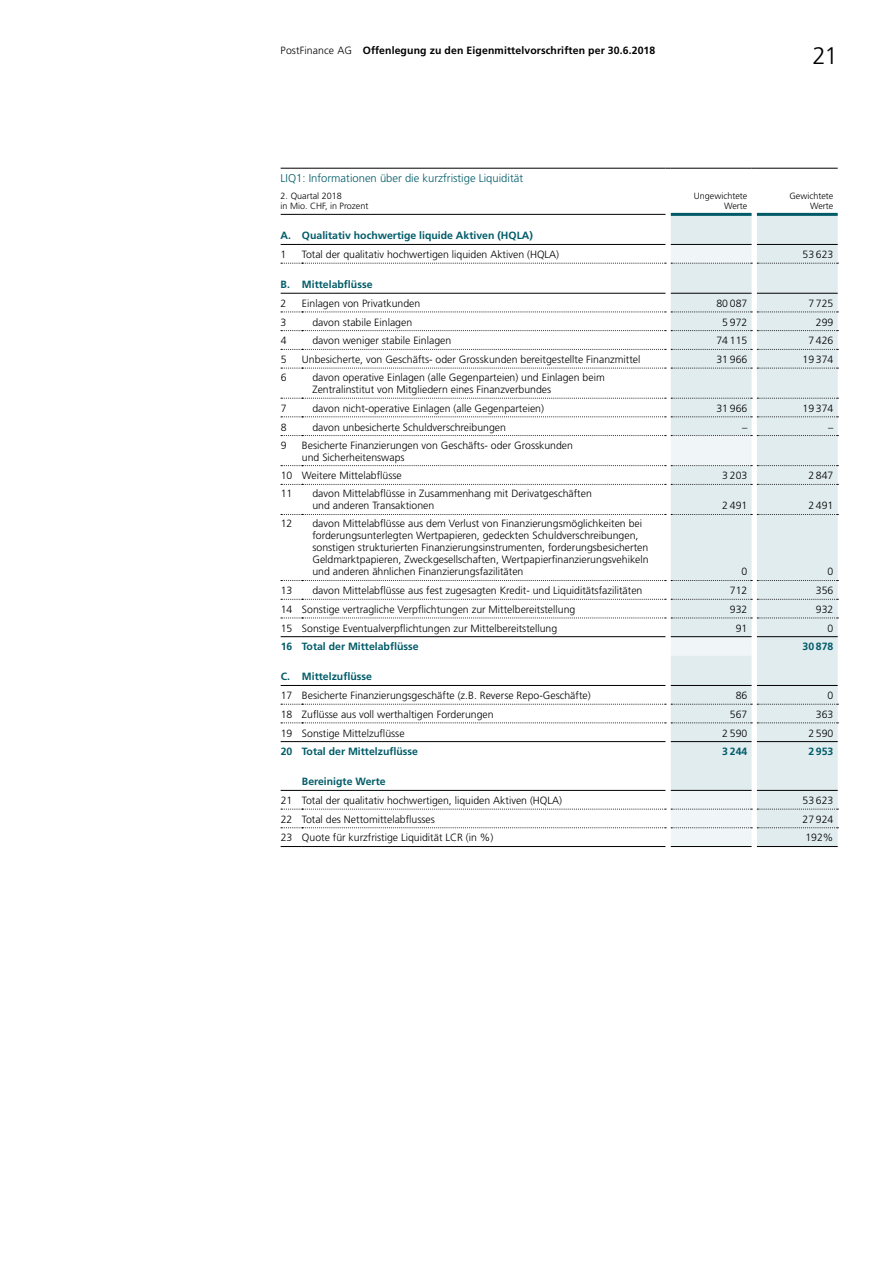
<style>
.page{position:relative;width:893px;height:1263px;background:#fff}
.page>*{position:absolute;margin:0;border:0;box-sizing:border-box;transform-origin:0 0}
.t1{font:300 24px "Frutiger LT Std";color:#000}
.t2{font:300 11.25px "Frutiger LT Std";color:#005b68}
.t3{font:300 10.5px/12px "Frutiger LT Std";color:#000}
.t4{font:700 10.5px "Frutiger LT Std";color:#005b68}
.t5{font:700 10.5px "Frutiger LT Std";letter-spacing:.01em;color:#000}
.t6{font:300 9px/10.5px "Frutiger LT Std";color:#000;text-align:right}
.s1{font-weight:300}
</style>
<div class="page">
<svg style="left:281px;top:212px;width:557px;height:617px"></svg>
<svg style="left:671px;top:214px;width:167px;height:632px;background:#e1ecee"></svg>
<svg style="left:671px;top:245px;width:81px;height:601px;fill:#e1ecef"></svg>
<svg style="left:281px;top:168px;width:21px;height:1px"></svg>
<hr style="left:302px;top:168px;width:363px;height:1px;background:#000">
<hr style="left:671px;top:168px;width:81px;height:1px;background:#000">
<hr style="left:757px;top:168px;width:81px;height:1px;background:#000">
<svg style="left:281px;top:214px;width:21px;height:1px"></svg>
<hr style="left:302px;top:214px;width:363px;height:1px;background:#000">
<svg style="left:281px;top:244px;width:21px;height:1px"></svg>
<hr style="left:302px;top:244px;width:363px;height:1px;background:#000">
<hr style="left:671px;top:244px;width:81px;height:1px;background:#000">
<hr style="left:757px;top:244px;width:81px;height:1px;background:#000">
<svg style="left:281px;top:293px;width:21px;height:1px"></svg>
<hr style="left:302px;top:293px;width:363px;height:1px;background:#000">
<hr style="left:671px;top:293px;width:81px;height:1px;background:#000">
<hr style="left:757px;top:293px;width:81px;height:1px;background:#000">
<svg style="left:281px;top:636px;width:21px;height:1px"></svg>
<hr style="left:302px;top:636px;width:363px;height:1px;background:#000">
<hr style="left:671px;top:636px;width:81px;height:1px;background:#000">
<hr style="left:757px;top:636px;width:81px;height:1px;background:#000">
<svg style="left:281px;top:685px;width:21px;height:1px"></svg>
<hr style="left:302px;top:685px;width:363px;height:1px;background:#000">
<hr style="left:671px;top:685px;width:81px;height:1px;background:#000">
<hr style="left:757px;top:685px;width:81px;height:1px;background:#000">
<svg style="left:281px;top:741px;width:21px;height:1px"></svg>
<hr style="left:302px;top:741px;width:363px;height:1px;background:#000">
<hr style="left:671px;top:741px;width:81px;height:1px;background:#000">
<hr style="left:757px;top:741px;width:81px;height:1px;background:#000">
<svg style="left:281px;top:790px;width:21px;height:1px"></svg>
<hr style="left:302px;top:790px;width:363px;height:1px;background:#000">
<hr style="left:671px;top:790px;width:81px;height:1px;background:#000">
<hr style="left:757px;top:790px;width:81px;height:1px;background:#000">
<svg style="left:281px;top:846px;width:21px;height:1px"></svg>
<hr style="left:302px;top:846px;width:363px;height:1px;background:#000">
<hr style="left:671px;top:846px;width:81px;height:1px;background:#000">
<hr style="left:757px;top:846px;width:81px;height:1px;background:#000">
<hr style="left:671px;top:213px;width:81px;height:3px;background:#005b68">
<hr style="left:757px;top:213px;width:81px;height:3px;background:#005b68">
<svg style="left:281px;top:263px;width:557px;height:1px"></svg>
<svg style="left:281px;top:312px;width:557px;height:1px"></svg>
<svg style="left:281px;top:330px;width:557px;height:1px"></svg>
<svg style="left:281px;top:349px;width:557px;height:1px"></svg>
<svg style="left:281px;top:368px;width:557px;height:1px"></svg>
<svg style="left:281px;top:398px;width:557px;height:1px"></svg>
<svg style="left:281px;top:417px;width:557px;height:1px"></svg>
<svg style="left:281px;top:435px;width:557px;height:1px"></svg>
<svg style="left:281px;top:465px;width:557px;height:1px"></svg>
<svg style="left:281px;top:484px;width:557px;height:1px"></svg>
<svg style="left:281px;top:514px;width:557px;height:1px"></svg>
<svg style="left:281px;top:580px;width:557px;height:1px"></svg>
<svg style="left:281px;top:599px;width:557px;height:1px"></svg>
<svg style="left:281px;top:618px;width:557px;height:1px"></svg>
<svg style="left:281px;top:704px;width:557px;height:1px"></svg>
<svg style="left:281px;top:723px;width:557px;height:1px"></svg>
<svg style="left:281px;top:809px;width:557px;height:1px"></svg>
<svg style="left:281px;top:827px;width:557px;height:1px"></svg>
<p class="t5" style="left:281px;top:44px;width:376px"><span class="s1">PostFinance AG</span> Offenlegung zu den Eigenmittelvorschriften per 30.6.2018</p>
<p class="t2" style="left:281px;top:172px;width:244px">LIQ1: Informationen über die kurzfristige Liquidität</p>
<h1 class="t1" style="left:812px;top:42px;width:27px">21</h1>
<p class="t6" style="left:281px;top:191px;width:89px;text-align:left">2. Quartal 2018<br>in Mio. CHF, in Prozent</p>
<p class="t4" style="left:281px;top:229px;width:254px">A. Qualitativ hochwertige liquide Aktiven (HQLA)</p>
<p class="t3" style="left:281px;top:249px;width:7px">1</p>
<p class="t3" style="left:302px;top:249px;width:259px">Total der qualitativ hochwertigen liquiden Aktiven (HQLA)</p>
<p class="t3" style="left:802px;top:249px;width:32px">53 623</p>
<p class="t4" style="left:281px;top:278px;width:93px">B. Mittelabflüsse</p>
<p class="t3" style="left:281px;top:297px;width:7px">2</p>
<p class="t3" style="left:302px;top:297px;width:120px">Einlagen von Privatkunden</p>
<p class="t3" style="left:716px;top:297px;width:32px">80 087</p>
<p class="t3" style="left:808px;top:297px;width:27px">7 725</p>
<p class="t3" style="left:281px;top:316px;width:7px">3</p>
<p class="t3" style="left:302px;top:316px;width:112px">-davon stabile Einlagen</p>
<p class="t3" style="left:722px;top:316px;width:27px">5 972</p>
<p class="t3" style="left:816px;top:316px;width:19px">299</p>
<p class="t3" style="left:281px;top:335px;width:7px">4</p>
<p class="t3" style="left:302px;top:335px;width:151px">-davon weniger stabile Einlagen</p>
<p class="t3" style="left:716px;top:335px;width:32px">74 115</p>
<p class="t3" style="left:808px;top:335px;width:27px">7 426</p>
<p class="t3" style="left:281px;top:353px;width:7px">5</p>
<p class="t3" style="left:302px;top:353px;width:340px">Unbesicherte, von Geschäfts- oder Grosskunden bereitgestellte Finanzmittel</p>
<p class="t3" style="left:716px;top:353px;width:32px">31 966</p>
<p class="t3" style="left:802px;top:353px;width:32px">19 374</p>
<p class="t3" style="left:281px;top:372px;width:7px">6</p>
<p class="t3" style="left:312px;top:372px;width:294px;text-indent:-10px">-davon operative Einlagen (alle Gegenparteien) und Einlagen beim<br>Zentralinstitut von Mitgliedern eines Finanzverbundes</p>
<p class="t3" style="left:281px;top:402px;width:7px">7</p>
<p class="t3" style="left:302px;top:402px;width:244px">-davon nicht-operative Einlagen (alle Gegenparteien)</p>
<p class="t3" style="left:716px;top:402px;width:32px">31 966</p>
<p class="t3" style="left:802px;top:402px;width:32px">19 374</p>
<p class="t3" style="left:281px;top:421px;width:7px">8</p>
<p class="t3" style="left:302px;top:421px;width:206px">-davon unbesicherte Schuldverschreibungen</p>
<p class="t3" style="left:742px;top:421px;width:7px">–</p>
<p class="t3" style="left:828px;top:421px;width:7px">–</p>
<p class="t3" style="left:281px;top:439px;width:7px">9</p>
<p class="t3" style="left:302px;top:439px;width:273px">Besicherte Finanzierungen von Geschäfts- oder Grosskunden und Sicherheitenswaps</p>
<p class="t3" style="left:281px;top:470px;width:123px">10 Weitere Mittelabflüsse</p>
<p class="t3" style="left:722px;top:470px;width:27px">3 203</p>
<p class="t3" style="left:808px;top:470px;width:27px">2 847</p>
<p class="t3" style="left:312px;top:488px;width:281px;text-indent:-32px">11 -davon Mittelabflüsse in Zusammenhang mit Derivatgeschäften und anderen Transaktionen</p>
<p class="t6" style="left:694px;top:191px;width:55px">Ungewichtete<br>Werte</p>
<p class="t6" style="left:789px;top:191px;width:45px">Gewichtete<br>Werte</p>
<p class="t3" style="left:722px;top:500px;width:27px">2 491</p>
<p class="t3" style="left:808px;top:500px;width:27px">2 491</p>
<p class="t3" style="left:312px;top:518px;width:338px;text-indent:-32px">12 -davon Mittelabflüsse aus dem Verlust von Finanzierungsmöglichkeiten bei forderungsunterlegten Wertpapieren, gedeckten Schuldverschreibungen, sonstigen strukturierten Finanzierungsinstrumenten, forderungsbesicherten Geldmarktpapieren, Zweckgesellschaften, Wertpapierfinanzierungsvehikeln und anderen ähnlichen Finanzierungsfazilitäten</p>
<p class="t3" style="left:741px;top:566px;width:7px">0</p>
<p class="t3" style="left:828px;top:566px;width:7px">0</p>
<p class="t3" style="left:281px;top:585px;width:363px">13 -davon Mittelabflüsse aus fest zugesagten Kredit- und Liquiditätsfazilitäten</p>
<p class="t3" style="left:730px;top:585px;width:19px">712</p>
<p class="t3" style="left:816px;top:585px;width:19px">356</p>
<p class="t3" style="left:281px;top:603px;width:296px">14 Sonstige vertragliche Verpflichtungen zur Mittelbereitstellung</p>
<p class="t3" style="left:730px;top:603px;width:19px">932</p>
<p class="t3" style="left:816px;top:603px;width:19px">932</p>
<p class="t3" style="left:281px;top:622px;width:278px">15 Sonstige Eventualverpflichtungen zur Mittelbereitstellung</p>
<p class="t3" style="left:736px;top:622px;width:13px">91</p>
<p class="t3" style="left:828px;top:622px;width:7px">0</p>
<p class="t4" style="left:281px;top:640px;width:139px">16 Total der Mittelabflüsse</p>
<p class="t4" style="left:802px;top:640px;width:32px">30 878</p>
<p class="t4" style="left:281px;top:671px;width:93px">C. Mittelzuflüsse</p>
<p class="t3" style="left:281px;top:690px;width:312px">17 Besicherte Finanzierungsgeschäfte (z.B. Reverse Repo-Geschäfte)</p>
<p class="t3" style="left:736px;top:690px;width:13px">86</p>
<p class="t3" style="left:828px;top:690px;width:7px">0</p>
<p class="t3" style="left:281px;top:708px;width:215px">18 Zuflüsse aus voll werthaltigen Forderungen</p>
<p class="t3" style="left:730px;top:708px;width:19px">567</p>
<p class="t3" style="left:816px;top:708px;width:19px">363</p>
<p class="t3" style="left:281px;top:727px;width:125px">19 Sonstige Mittelzuflüsse</p>
<p class="t3" style="left:722px;top:727px;width:27px">2 590</p>
<p class="t3" style="left:808px;top:727px;width:27px">2 590</p>
<p class="t4" style="left:281px;top:745px;width:139px">20 Total der Mittelzuflüsse</p>
<p class="t4" style="left:722px;top:745px;width:27px">3 244</p>
<p class="t4" style="left:808px;top:745px;width:27px">2 953</p>
<p class="t4" style="left:302px;top:775px;width:85px">Bereinigte Werte</p>
<p class="t3" style="left:281px;top:794px;width:283px">21 Total der qualitativ hochwertigen, liquiden Aktiven (HQLA)</p>
<p class="t3" style="left:802px;top:794px;width:32px">53 623</p>
<p class="t3" style="left:281px;top:813px;width:156px">22 Total des Nettomittelabflusses</p>
<p class="t3" style="left:802px;top:813px;width:32px">27 924</p>
<p class="t3" style="left:281px;top:832px;width:214px">23 Quote für kurzfristige Liquidität LCR (in %)</p>
<p class="t3" style="left:805px;top:832px;width:30px">192%</p>
</div>
